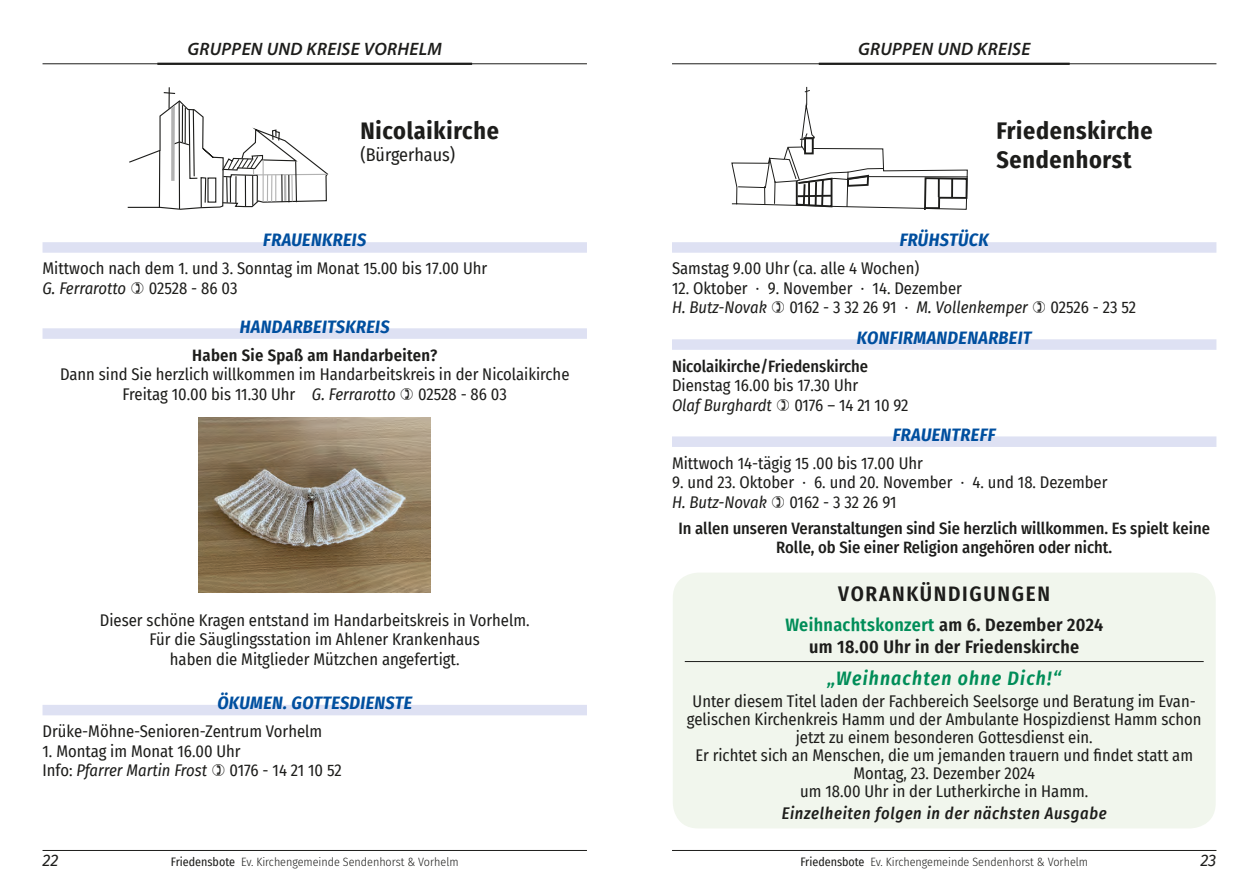
<style>
.page{position:relative;width:1259px;height:893px;background:#fff}
.page>*{position:absolute;margin:0;border:0;box-sizing:border-box;transform-origin:0 0}
.t1{font:700 24px/28.8px "Fira Sans Condensed";letter-spacing:.03em;color:#1d1d1b}
.t2{font:600 21px "Fira Sans Condensed";letter-spacing:.08em;color:#1d1d1b}
.t3{font:italic 600 19.5px "Fira Sans Condensed";letter-spacing:.06em;color:#008d58}
.t4{font:italic 700 18px "Fira Sans Condensed";letter-spacing:.02em;color:#004f9f}
.t5{font:600 18px/21.6px "Fira Sans Condensed";letter-spacing:.02em;color:#1d1d1b;text-align:center}
.t6{font:italic 600 18px "Myriad Pro";letter-spacing:.02em;color:#1d1d1b}
.t7{font:18px "Fira Sans Condensed";color:#1d1d1b}
.t8{font:16.5px/18px "Fira Sans Condensed";color:#1d1d1b}
.t9{font:500 16.5px/19.5px "Fira Sans Condensed";color:#1d1d1b;text-align:center}
.t10{font:italic 16.5px "Fira Sans Condensed";color:#1d1d1b}
.t11{font:italic 500 16.5px "Fira Sans Condensed";letter-spacing:.04em;color:#1d1d1b}
.t12{font:600 16.5px "Fira Sans Condensed";letter-spacing:.02em;color:#1d1d1b}
.t13{font:italic 16.5px "Fira Sans";color:#1d1d1b}
.t14{font:300 12px "Fira Sans Condensed";color:#1d1d1b}
.s1{font-style:italic}
.s2{font-weight:400}
.s3{font-style:normal}
.s4{color:#008d58}
</style>
<div class="page">
<hr style="left:672px;top:64px;width:544px;height:1px;background:#1d1d1b">
<hr style="left:819px;top:63px;width:250px;height:2px;background:#1d1d1b">
<hr style="left:672px;top:850px;width:544px;height:1px;background:#1d1d1b">
<hr style="left:43px;top:64px;width:544px;height:1px;background:#1d1d1b">
<hr style="left:157px;top:63px;width:315px;height:2px;background:#1d1d1b">
<hr style="left:43px;top:850px;width:544px;height:1px;background:#1d1d1b">
<div style="left:43px;top:242px;width:544px;height:11px;background:#dee1f3"></div>
<div style="left:43px;top:328px;width:544px;height:11px;background:#dee1f3"></div>
<hr style="left:168px;top:87px;width:2px;height:22px;background:#1d1d1b">
<svg style="left:128px;top:91px;width:201px;height:119px"></svg>
<div style="left:672px;top:242px;width:544px;height:11px;background:#dee1f3"></div>
<div style="left:672px;top:339px;width:544px;height:11px;background:#dee1f3"></div>
<div style="left:672px;top:436px;width:544px;height:11px;background:#dee1f3"></div>
<svg style="left:731px;top:87px;width:237px;height:123px"></svg>
<div style="left:673px;top:573px;width:542px;height:255px;background:#f1f6ed;border-radius:26px"></div>
<hr style="left:685px;top:661px;width:518px;height:1px;background:#1d1d1b">
<div style="left:43px;top:705px;width:544px;height:10px;background:#dee1f3"></div>
<img style="left:199px;top:418px;width:232px;height:174px">
<p class="t6" style="left:187px;top:37px;width:256px">GRUPPEN UND KREISE VORHELM</p>
<h1 class="t1" style="left:360px;top:115px;width:140px">Nicolaikirche</h1>
<p class="t7" style="left:360px;top:141px;width:96px">(Bürgerhaus)</p>
<p class="t4" style="left:263px;top:225px;width:104px">FRAUENKREIS</p>
<p class="t8" style="left:43px;top:259px;width:446px">Mittwoch nach dem 1. und 3. Sonntag im Monat 15.00 bis 17.00 Uhr</p>
<p class="t10" style="left:43px;top:276px;width:85px">G. Ferrarotto</p>
<p class="t8" style="left:149px;top:279px;width:90px">02528 - 86 03</p>
<p class="t4" style="left:240px;top:311px;width:151px">HANDARBEITSKREIS</p>
<p class="t12" style="left:192px;top:341px;width:246px">Haben Sie Spaß am Handarbeiten?</p>
<p class="t8" style="left:123px;top:364px;width:448px;line-height:19.5px;text-indent:-63px">Dann sind Sie herzlich willkommen im Handarbeitskreis in der Nicolaikirche<br>Freitag 10.00 bis 11.30 Uhr <span class="s1">G. Ferrarotto</span></p>
<p class="t8" style="left:418px;top:384px;width:90px">02528 - 86 03</p>
<p class="t8" style="left:100px;top:610px;width:431px;line-height:19.5px;text-align:center">Dieser schöne Kragen entstand im Handarbeitskreis in Vorhelm.<br>Für die Säuglingsstation im Ahlener Krankenhaus<br>haben die Mitglieder Mützchen angefertigt.</p>
<p class="t4" style="left:217px;top:688px;width:196px">ÖKUMEN. GOTTESDIENSTE</p>
<p class="t8" style="left:43px;top:722px;width:281px">Drüke-Möhne-Senioren-Zentrum Vorhelm</p>
<p class="t8" style="left:43px;top:741px;width:200px;line-height:19.5px">1. Montag im Monat 16.00 Uhr<br>Info: <span class="s1">Pfarrer Martin Frost</span></p>
<p class="t8" style="left:230px;top:761px;width:114px">0176 - 14 21 10 52</p>
<p class="t13" style="left:43px;top:848px;width:18px">22</p>
<p class="t14" style="left:171px;top:853px;width:289px"><span class="s2">Friedensbote</span> Ev. Kirchengemeinde Sendenhorst &amp; Vorhelm</p>
<p class="t6" style="left:858px;top:37px;width:174px">GRUPPEN UND KREISE</p>
<h1 class="t1" style="left:996px;top:115px;width:158px">Friedenskirche<br>Sendenhorst</h1>
<p class="t4" style="left:899px;top:225px;width:91px">FRÜHSTÜCK</p>
<p class="t8" style="left:672px;top:259px;width:249px">Samstag 9.00 Uhr (ca. alle 4 Wochen)</p>
<p class="t8" style="left:672px;top:279px;width:291px">12. Oktober · 9. November · 14. Dezember</p>
<p class="t10" style="left:672px;top:295px;width:96px">H. Butz-Novak</p>
<p class="t10" style="left:789px;top:295px;width:240px"><span class="s3">0162 - 3 32 26 91 ·</span> M. Vollenkemper</p>
<p class="t8" style="left:1050px;top:298px;width:87px">02526 - 23 52</p>
<p class="t4" style="left:857px;top:322px;width:176px">KONFIRMANDENARBEIT</p>
<p class="t9" style="left:672px;top:355px;width:198px">Nicolaikirche/Friedenskirche</p>
<p class="t8" style="left:672px;top:376px;width:188px">Dienstag 16.00 bis 17.30 Uhr</p>
<p class="t10" style="left:672px;top:393px;width:101px">Olaf Burghardt</p>
<p class="t8" style="left:794px;top:395px;width:116px">0176 – 14 21 10 92</p>
<p class="t4" style="left:893px;top:419px;width:104px">FRAUENTREFF</p>
<p class="t8" style="left:672px;top:453px;width:252px">Mittwoch 14-tägig 15 .00 bis 17.00 Uhr</p>
<p class="t8" style="left:672px;top:473px;width:437px">9. und 23. Oktober · 6. und 20. November · 4. und 18. Dezember</p>
<p class="t10" style="left:672px;top:490px;width:96px">H. Butz-Novak</p>
<p class="t8" style="left:789px;top:492px;width:109px">0162 - 3 32 26 91</p>
<p class="t9" style="left:678px;top:517px;width:533px">In allen unseren Veranstaltungen sind Sie herzlich willkommen. Es spielt keine<br>Rolle, ob Sie einer Religion angehören oder nicht.</p>
<p class="t2" style="left:838px;top:577px;width:213px">VORANKÜNDIGUNGEN</p>
<p class="t5" style="left:785px;top:613px;width:319px"><span class="s4">Weihnachtskonzert</span> am 6. Dezember 2024 um 18.00 Uhr in der Friedenskirche</p>
<p class="t3" style="left:827px;top:662px;width:235px">„Weihnachten ohne Dich!“</p>
<p class="t8" style="left:687px;top:692px;width:516px;text-align:center">Unter diesem Titel laden der Fachbereich Seelsorge und Beratung im Evan&shy;gelischen Kirchenkreis Hamm und der Ambulante Hospizdienst Hamm schon jetzt zu einem besonderen Gottesdienst ein.<br>Er richtet sich an Menschen, die um jemanden trauern und findet statt am Montag, 23. Dezember 2024<br>um 18.00 Uhr in der Lutherkirche in Hamm.</p>
<p class="t11" style="left:781px;top:800px;width:327px">Einzelheiten folgen in der nächsten Ausgabe</p>
<p class="t14" style="left:800px;top:853px;width:289px"><span class="s2">Friedensbote</span> Ev. Kirchengemeinde Sendenhorst &amp; Vorhelm</p>
<p class="t13" style="left:1200px;top:848px;width:18px">23</p>
</div>
